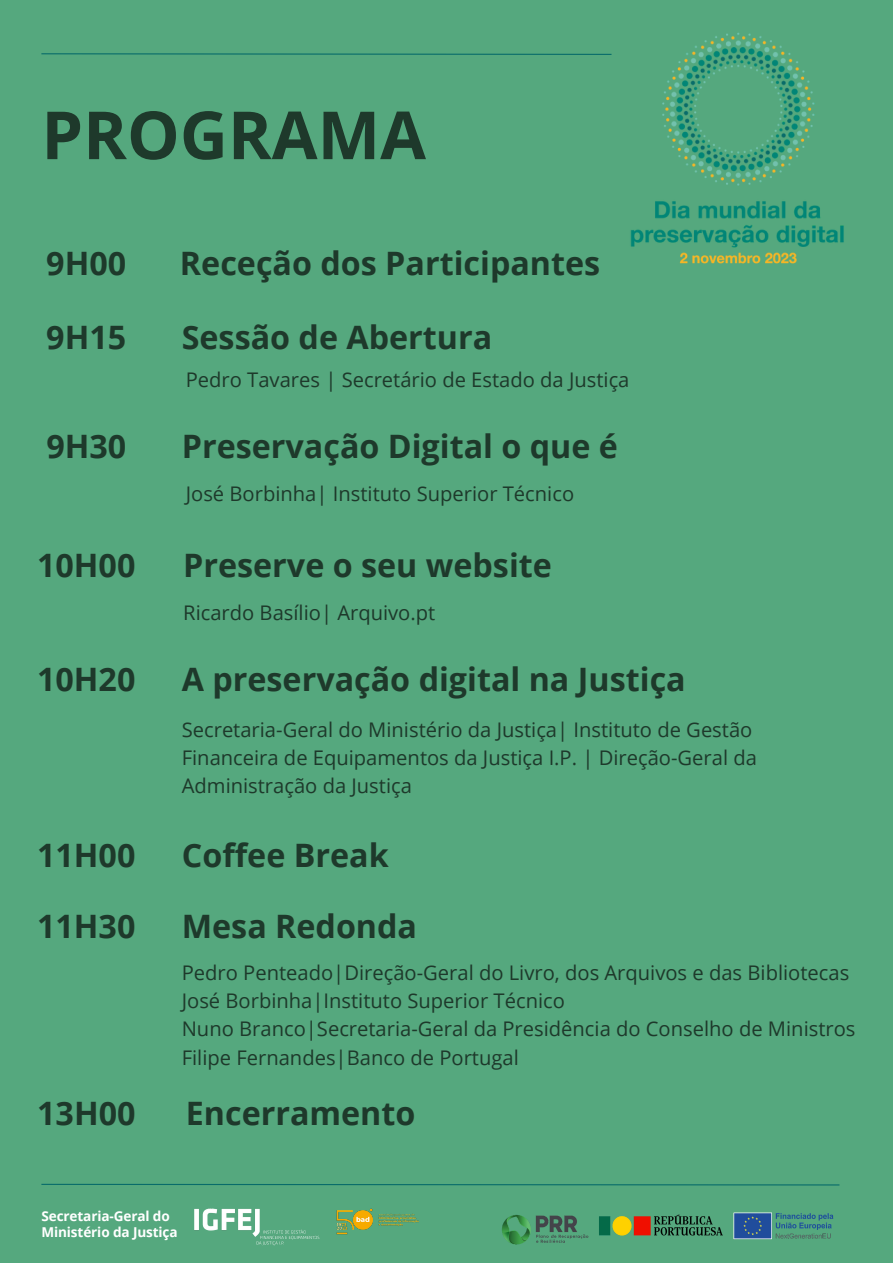
<style>
.page{position:relative;width:893px;height:1264px;background:#fff}
.page>*{position:absolute;margin:0;border:0;box-sizing:border-box;transform-origin:0 0}
.t1{font:700 66.3px "Open Sans";color:#1e392b}
.t2{font:700 32.25px "Open Sans";color:#1e392b}
.t3{font:20.1px/28.2px "Open Sans";color:#1e392b}
.t4{font:700 13.65px "Open Sans";letter-spacing:-.01em;color:#fff}
</style>
<div class="page">
<div style="left:0;top:0;width:892px;height:1262px;background:#55a87e"></div>
<svg style="left:41px;top:53px;width:571px;height:2px"></svg>
<img style="left:630px;top:32px;width:214px;height:232px">
<img style="left:336px;top:1208px;width:83px;height:27px">
<img style="left:194px;top:1208px;width:126px;height:38px">
<img style="left:502px;top:1212px;width:332px;height:33px">
<svg style="left:41px;top:1183px;width:799px;height:3px"></svg>
<p class="t1" style="left:41px;top:88px;width:386px">PROGRAMA</p>
<p class="t2" style="left:46px;top:240px;width:81px">9H00</p>
<p class="t2" style="left:180px;top:240px;width:422px">Receção dos Participantes</p>
<p class="t2" style="left:46px;top:315px;width:81px">9H15</p>
<p class="t2" style="left:182px;top:315px;width:312px">Sessão de Abertura</p>
<p class="t3" style="left:186px;top:364px;width:445px">Pedro Tavares | Secretário de Estado da Justiça</p>
<p class="t2" style="left:46px;top:423px;width:81px">9H30</p>
<p class="t2" style="left:182px;top:423px;width:437px">Preservação Digital o que é</p>
<p class="t3" style="left:186px;top:479px;width:390px">José Borbinha| Instituto Superior Técnico</p>
<p class="t2" style="left:37px;top:542px;width:100px">10H00</p>
<p class="t2" style="left:183px;top:542px;width:370px">Preserve o seu website</p>
<p class="t3" style="left:183px;top:597px;width:253px">Ricardo Basílio| Arquivo.pt</p>
<p class="t2" style="left:37px;top:656px;width:100px">10H20</p>
<p class="t2" style="left:182px;top:656px;width:505px">A preservação digital na Justiça</p>
<p class="t3" style="left:182px;top:714px;width:576px">Secretaria-Geral do Ministério da Justiça| Instituto de Gestão<br>Financeira de Equipamentos da Justiça I.P. | Direção-Geral da<br>Administração da Justiça</p>
<p class="t2" style="left:37px;top:832px;width:100px">11H00</p>
<p class="t2" style="left:182px;top:832px;width:208px">Coffee Break</p>
<p class="t2" style="left:37px;top:903px;width:100px">11H30</p>
<p class="t2" style="left:182px;top:903px;width:237px">Mesa Redonda</p>
<p class="t3" style="left:182px;top:958px;width:669px">Pedro Penteado|Direção-Geral do Livro, dos Arquivos e das Bibliotecas</p>
<p class="t3" style="left:182px;top:986px;width:384px">José Borbinha|Instituto Superior Técnico</p>
<p class="t3" style="left:182px;top:1014px;width:675px">Nuno Branco|Secretaria-Geral da Presidência do Conselho de Ministros</p>
<p class="t3" style="left:182px;top:1042px;width:338px">Filipe Fernandes|Banco de Portugal</p>
<p class="t2" style="left:37px;top:1090px;width:100px">13H00</p>
<p class="t2" style="left:186px;top:1090px;width:231px">Encerramento</p>
<p class="t4" style="left:41px;top:1205px;width:130px">Secretaria-Geral do</p>
<p class="t4" style="left:41px;top:1221px;width:138px">Ministério da Justiça</p>
</div>
